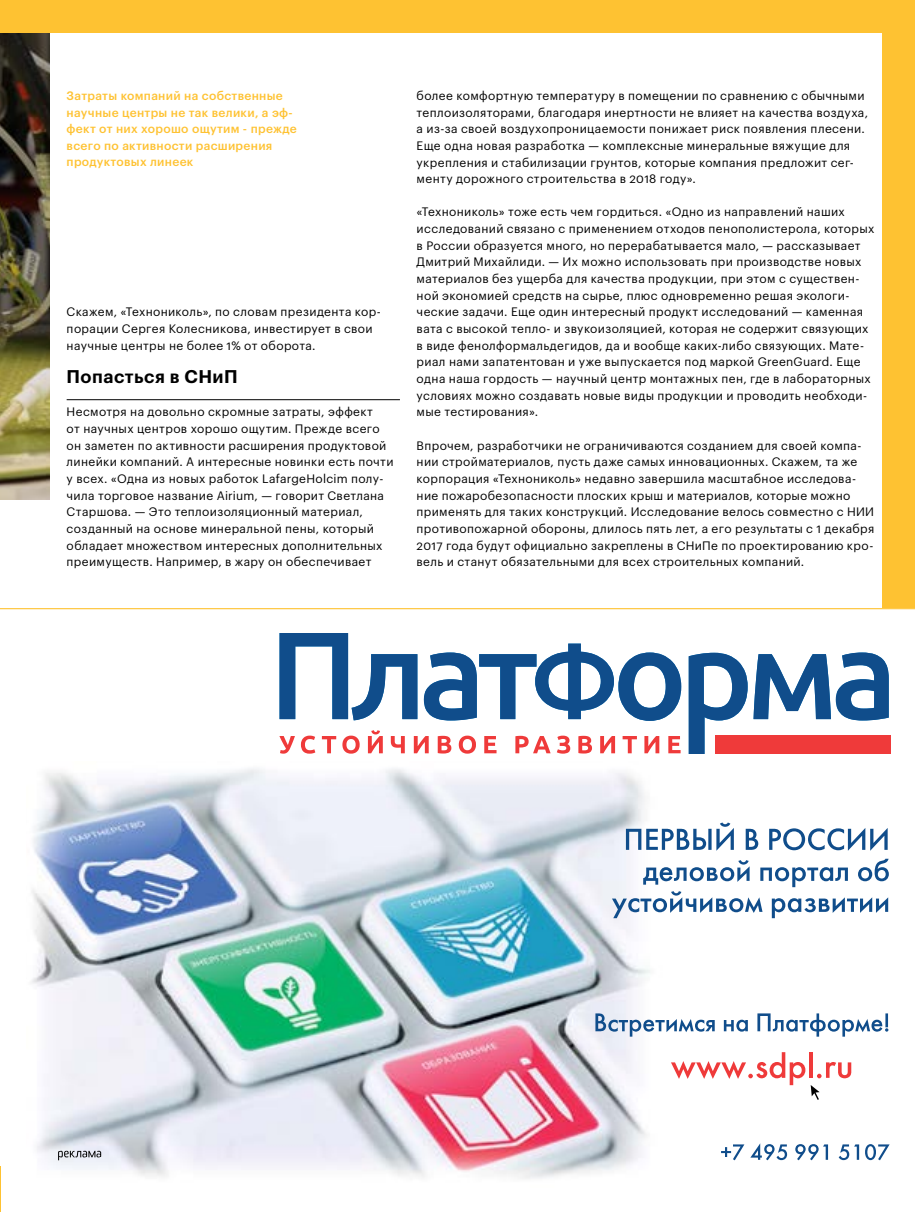
<style>
.page{position:relative;width:915px;height:1212px;background:#fff}
.page>*{position:absolute;margin:0;border:0;box-sizing:border-box;transform-origin:0 0}
.t1{font:600 18px "Graphik RBCLC";letter-spacing:.025em;color:#000}
.t2{font:12px/16.6px "Graphik RBCLC";letter-spacing:.03em;color:#000}
.t3{font:500 12px/16.6px "Graphik RBCLC";letter-spacing:.025em;color:#fec232}
</style>
<div class="page">
<div style="left:0;top:0;width:914px;height:1212px;background:#fec232"></div>
<div style="left:0;top:33px;width:881px;height:1133px;background:#fff"></div>
<div style="left:1px;top:608px;width:913px;height:604px;background:#fff"></div>
<img style="left:31px;top:768px;width:619px;height:411px">
<svg style="left:279px;top:721px;width:609px;height:33px"></svg>
<img style="left:279px;top:633px;width:609px;height:88px">
<svg style="left:625px;top:822px;width:108px;height:29px"></svg>
<svg style="left:745px;top:829px;width:13px;height:21px"></svg>
<svg style="left:769px;top:828px;width:118px;height:23px"></svg>
<svg style="left:611px;top:859px;width:277px;height:59px"></svg>
<svg style="left:595px;top:1013px;width:119px;height:23px"></svg>
<svg style="left:723px;top:1020px;width:24px;height:11px"></svg>
<svg style="left:757px;top:1013px;width:131px;height:23px"></svg>
<svg style="left:721px;top:1144px;width:23px;height:16px"></svg>
<svg style="left:750px;top:1143px;width:36px;height:17px"></svg>
<svg style="left:795px;top:1144px;width:32px;height:16px"></svg>
<svg style="left:838px;top:1144px;width:20px;height:16px"></svg>
<svg style="left:865px;top:1144px;width:24px;height:16px"></svg>
<svg style="left:58px;top:1151px;width:43px;height:9px"></svg>
<svg style="left:671px;top:1052px;width:180px;height:48px"></svg>
<hr style="left:67px;top:399px;width:333px;height:1px;background:#000">
<img style="left:0;top:33px;width:50px;height:466px">
<hr style="left:0;top:608px;width:914px;height:1px;background:#fec232">
<p class="t3" style="left:67px;top:86px;width:231px">Затраты компаний на собственные научные центры не так велики, а эф&shy;фект от них хорошо ощутим - прежде всего по активности расширения продуктовых линеек</p>
<p class="t2" style="left:67px;top:303px;width:316px">Скажем, «Технониколь», по словам президента кор&shy;порации Сергея Колесникова, инвестирует в свои научные центры не более 1% от оборота.</p>
<h1 class="t1" style="left:67px;top:363px;width:172px">Попасться в СНиП</h1>
<p class="t2" style="left:67px;top:403px;width:328px">Несмотря на довольно скромные затраты, эффект<br>от научных центров хорошо ощутим. Прежде всего он заметен по активности расширения продуктовой линейки компаний. А интересные новинки есть почти у всех. «Одна из новых работок LafargeHolcim полу&shy;чила торговое название Airium, — говорит Светлана Старшова. — Это теплоизоляционный материал, созданный на основе минеральной пены, который обладает множеством интересных дополнительных преимуществ. Например, в жару он обеспечивает</p>
<p class="t2" style="left:416px;top:86px;width:453px">более комфортную температуру в помещении по сравнению с обычными теплоизоляторами, благодаря инертности не влияет на качества воздуха, а из-за своей воздухопроницаемости понижает риск появления плесени.<br>Еще одна новая разработка — комплексные минеральные вяжущие для укрепления и стабилизации грунтов, которые компания предложит сег&shy;менту дорожного строительства в 2018 году».</p>
<p class="t2" style="left:416px;top:203px;width:459px">«Технониколь» тоже есть чем гордиться. «Одно из направлений наших исследований связано с применением отходов пенополистерола, которых в России образуется много, но перерабатывается мало, — рассказывает Дмитрий Михайлиди. — Их можно использовать при производстве новых материалов без ущерба для качества продукции, при этом с существен&shy;ной экономией средств на сырье, плюс одновременно решая экологи&shy;ческие задачи. Еще один интересный продукт исследований — каменная вата с высокой тепло- и звукоизоляцией, которая не содержит связующих в виде фенолформальдегидов, да и вообще каких-либо связующих. Мате&shy;риал нами запатентован и уже выпускается под маркой GreenGuard. Еще одна наша гордость — научный центр монтажных пен, где в лабораторных условиях можно создавать новые виды продукции и проводить необходи&shy;мые тестирования».</p>
<p class="t2" style="left:416px;top:436px;width:459px">Впрочем, разработчики не ограничиваются созданием для своей компа&shy;нии стройматериалов, пусть даже самых инновационных. Скажем, та же корпорация «Технониколь» недавно завершила масштабное исследова&shy;ние пожаробезопасности плоских крыш и материалов, которые можно применять для таких конструкций. Исследование велось совместно с НИИ противопожарной обороны, длилось пять лет, а его результаты с 1 декабря 2017 года будут официально закреплены в СНиПе по проектированию кро&shy;вель и станут обязательными для всех строительных компаний.</p>
</div>
